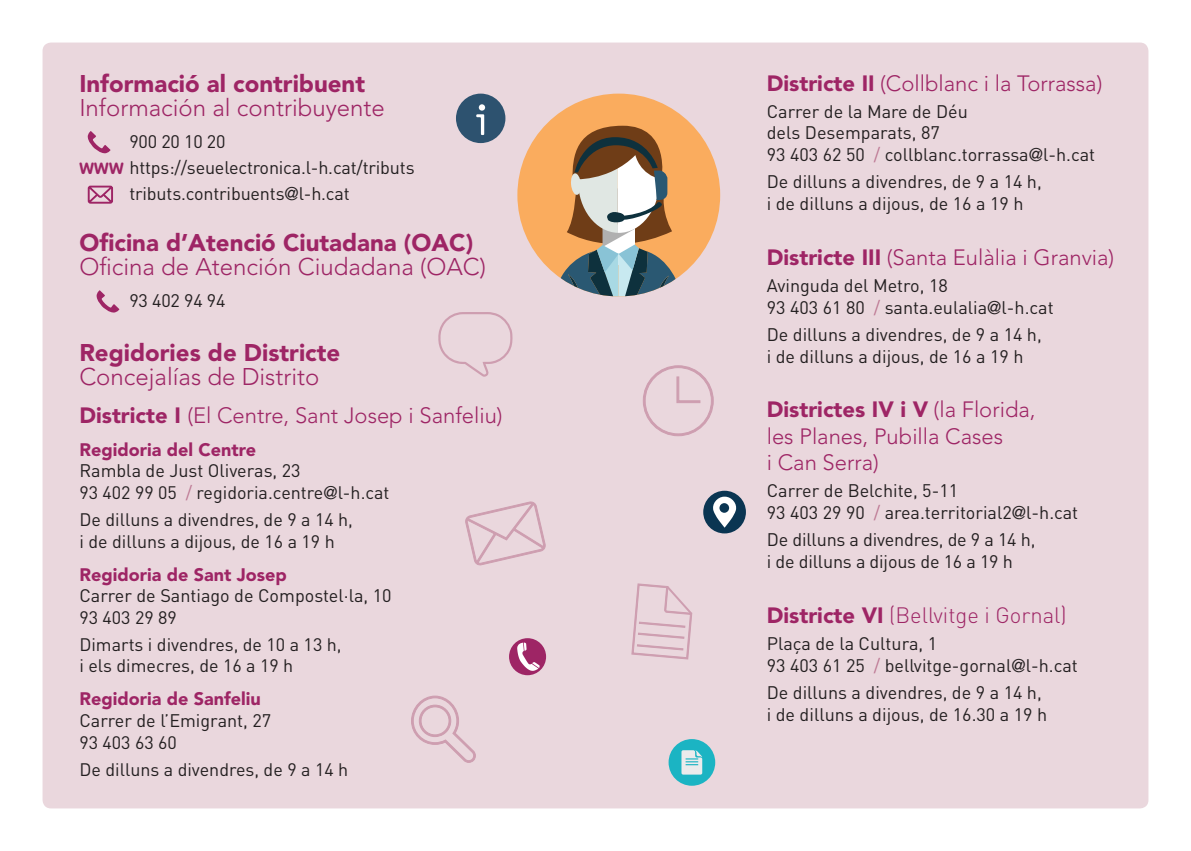
<style>
.page{position:relative;width:1191px;height:851px;background:#fff}
.page>*{position:absolute;margin:0;border:0;box-sizing:border-box;transform-origin:0 0}
.t1{font:300 24px "Avenir LT Std";color:#9e2565}
.t2{font:900 24px "Avenir LT Std";color:#9e2565}
.t3{font:300 22px/26.4px "Avenir LT Std";color:#9e2565}
.t4{font:300 22px "DIN";color:#9e2565}
.t5{font:18px/21.6px "DIN";color:#231f20}
.t6{font:900 18px "Avenir LT Std";color:#9e2565}
.s1{font-family:"VAG Rounded Std";font-weight:700;font-size:16px;color:#9e2565}
.s2{font-family:"Helvetica Neue LT"}
.s3{font-weight:900}
.s4{color:#bd7893}
.s5{font-family:"Avenir LT Std";font-weight:900}
</style>
<div class="page">
<div style="left:43px;top:43px;width:1105px;height:765px;background:#ead7dd;border-radius:9px"></div>
<svg style="left:643px;top:365px;width:70px;height:71px"></svg>
<svg style="left:411px;top:695px;width:65px;height:67px"></svg>
<svg style="left:465px;top:501px;width:81px;height:64px"></svg>
<div style="left:517px;top:94px;width:203px;height:202px;background:#faac5e;border-radius:50%"></div>
<svg style="left:554px;top:126px;width:128px;height:170px"></svg>
<svg style="left:509px;top:638px;width:37px;height:37px"></svg>
<svg style="left:438px;top:312px;width:75px;height:64px"></svg>
<div style="left:668px;top:739px;width:47px;height:46px;background:#1bb4c3;border-radius:50%"></div>
<svg style="left:681px;top:750px;width:21px;height:24px"></svg>
<div style="left:703px;top:490px;width:43px;height:43px;background:#0a3552;border-radius:50%"></div>
<svg style="left:713px;top:496px;width:24px;height:31px"></svg>
<div style="left:456px;top:94px;width:49px;height:49px;background:#2d526f;border-radius:50%"></div>
<svg style="left:476px;top:104px;width:9px;height:31px"></svg>
<svg style="left:631px;top:583px;width:62px;height:76px"></svg>
<svg style="left:87px;top:131px;width:23px;height:23px"></svg>
<svg style="left:87px;top:185px;width:26px;height:19px"></svg>
<svg style="left:96px;top:290px;width:23px;height:23px"></svg>
<h1 class="t2" style="left:79px;top:69px;width:287px">Informació al contribuent</h1>
<h1 class="t1" style="left:79px;top:93px;width:307px">Información al contribuyente</h1>
<p class="t5" style="left:129px;top:131px;width:98px">900 20 10 20</p>
<p class="t5" style="left:79px;top:157px;width:337px"><span class="s1">WWW</span> https://seuelectronica.l-h.cat/tributs</p>
<p class="t5" style="left:129px;top:183px;width:222px">tributs.contribuents<span class="s2">@</span>l-h.cat</p>
<h1 class="t2" style="left:79px;top:228px;width:395px">Oficina d’Atenció Ciutadana (OAC)</h1>
<h1 class="t1" style="left:79px;top:253px;width:408px">Oficina de Atención Ciudadana (OAC)</h1>
<p class="t5" style="left:129px;top:290px;width:98px">93 402 94 94</p>
<h1 class="t2" style="left:79px;top:338px;width:262px">Regidories de Districte</h1>
<h1 class="t1" style="left:79px;top:362px;width:242px">Concejalías de Distrito</h1>
<p class="t3" style="left:79px;top:402px;width:425px"><span class="s3">Districte I</span> (El Centre, Sant Josep i Sanfeliu)</p>
<p class="t6" style="left:79px;top:438px;width:178px">Regidoria del Centre</p>
<p class="t5" style="left:79px;top:460px;width:311px">Rambla de Just Oliveras, 23<br>93 402 99 05 <span class="s4">/</span> regidoria.centre<span class="s2">@</span>l-h.cat</p>
<p class="t5" style="left:79px;top:509px;width:275px">De dilluns a divendres, de 9 a 14 h, i de dilluns a dijous, de 16 a 19 h</p>
<p class="t6" style="left:79px;top:563px;width:209px">Regidoria de Sant Josep</p>
<p class="t5" style="left:79px;top:585px;width:314px">Carrer de Santiago de Compostel·la, 10<br>93 403 29 89</p>
<p class="t5" style="left:79px;top:634px;width:264px">Dimarts i divendres, de 10 a 13 h, i els dimecres, de 16 a 19 h</p>
<p class="t6" style="left:79px;top:688px;width:183px">Regidoria de Sanfeliu</p>
<p class="t5" style="left:79px;top:709px;width:193px">Carrer de l’Emigrant, 27<br>93 403 63 60</p>
<p class="t5" style="left:79px;top:758px;width:270px">De dilluns a divendres, de 9 a 14 h</p>
<p class="t3" style="left:766px;top:70px;width:337px"><span class="s3">Districte II</span> (Collblanc i la Torrassa)</p>
<p class="t5" style="left:766px;top:101px;width:330px">Carrer de la Mare de Déu<br>dels Desemparats, 87<br>93 403 62 50 <span class="s4">/</span> collblanc.torrassa<span class="s2">@</span>l-h.cat</p>
<p class="t5" style="left:766px;top:171px;width:276px">De dilluns a divendres, de 9 a 14 h, i de dilluns a dijous, de 16 a 19 h</p>
<p class="t3" style="left:766px;top:244px;width:349px"><span class="s3">Districte III</span> (Santa Eulàlia i Granvia)</p>
<p class="t5" style="left:766px;top:275px;width:288px">Avinguda del Metro, 18<br>93 403 61 80 <span class="s4">/</span> santa.eulalia<span class="s2">@</span>l-h.cat</p>
<p class="t5" style="left:766px;top:324px;width:276px">De dilluns a divendres, de 9 a 14 h, i de dilluns a dijous, de 16 a 19 h</p>
<p class="t3" style="left:766px;top:396px;width:270px"><span class="s3">Districtes IV i V</span> (la Florida, les Planes, Pubilla Cases<br>i Can Serra)</p>
<p class="t5" style="left:766px;top:480px;width:313px">Carrer de Belchite, 5-11<br>93 403 29 90 <span class="s4">/</span> area.territorial2<span class="s2">@</span>l-h.cat</p>
<p class="t5" style="left:766px;top:529px;width:270px">De dilluns a divendres, de 9 a 14 h, i de dilluns a dijous de 16 a 19 h</p>
<p class="t4" style="left:766px;top:600px;width:301px"><span class="s5">Districte VI</span> (Bellvitge i Gornal)</p>
<p class="t5" style="left:766px;top:633px;width:312px">Plaça de la Cultura, 1<br>93 403 61 25 <span class="s4">/</span> bellvitge-gornal<span class="s2">@</span>l-h.cat</p>
<p class="t5" style="left:766px;top:681px;width:282px">De dilluns a divendres, de 9 a 14 h, i de dilluns a dijous, de 16.30 a 19 h</p>
</div>
